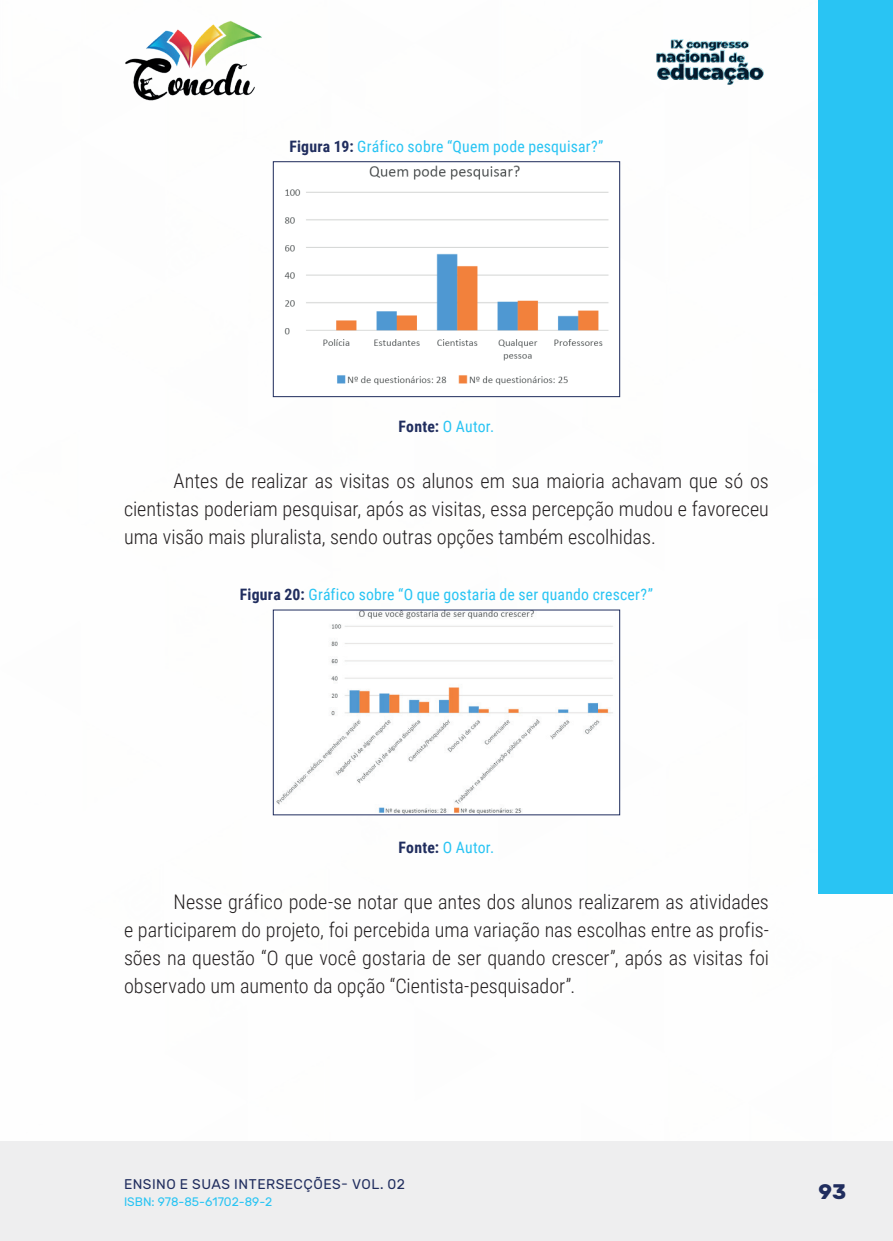
<style>
.page{position:relative;width:893px;height:1241px;background:#fff}
.page>*{position:absolute;margin:0;border:0;box-sizing:border-box;transform-origin:0 0}
.t1{font:700 21px "Rubik";color:#202d5e}
._9_CORPO{font:300 20.12px/28px "Roboto Condensed";color:#231f20;text-align:justify}
._14_LEGENDAS{font:15.75px "Roboto Condensed";letter-spacing:.01em;color:#29c4f3}
._15_FONTES{font:15.75px "Roboto Condensed";letter-spacing:.01em;color:#29c4f3}
.t2{font:14px "Rubik";letter-spacing:.035em;color:#202d5e}
.t3{font:12.25px "Rubik";color:#29c4f3}
.s1{font-weight:700;color:#202d5e}
</style>
<div class="page">
<div style="left:0;top:1141px;width:893px;height:99px;background:#eeeeef"></div>
<img style="left:125px;top:20px;width:137px;height:81px">
<img style="left:656px;top:39px;width:108px;height:46px">
<div style="left:819px;top:0;width:74px;height:893px;background:#29c4f3"></div>
<img style="left:284px;top:165px;width:325px;height:220px">
<div style="left:273px;top:161px;width:347px;height:236px;border:1px solid #202d5e"></div>
<img style="left:276px;top:611px;width:337px;height:202px">
<div style="left:273px;top:609px;width:347px;height:206px;border:1px solid #202d5e"></div>
<p class="_14_LEGENDAS" style="left:289px;top:135px;width:316px"><span class="s1">Figura 19:</span> Gráfico sobre “Quem pode pesquisar?”</p>
<p class="_15_FONTES" style="left:399px;top:415px;width:97px"><span class="s1">Fonte:</span> O Autor.</p>
<p class="_9_CORPO" style="left:124px;top:466px;width:646px;text-indent:50px">Antes de realizar as visitas os alunos em sua maioria achavam que só os cientistas poderiam pesquisar, após as visitas, essa percepção mudou e favoreceu uma visão mais pluralista, sendo outras opções também escolhidas.</p>
<p class="_14_LEGENDAS" style="left:240px;top:583px;width:415px"><span class="s1">Figura 20:</span> Gráfico sobre “O que gostaria de ser quando crescer?”</p>
<p class="_15_FONTES" style="left:399px;top:835px;width:97px"><span class="s1">Fonte:</span> O Autor.</p>
<p class="_9_CORPO" style="left:124px;top:886px;width:646px;text-indent:50px">Nesse gráfico pode-se notar que antes dos alunos realizarem as atividades e participarem do projeto, foi percebida uma variação nas escolhas entre as profis&shy;sões na questão “O que você gostaria de ser quando crescer”, após as visitas foi observado um aumento da opção “Cientista-pesquisador”.</p>
<p class="t2" style="left:124px;top:1175px;width:282px">ENSINO E SUAS INTERSECÇÕES- VOL. 02</p>
<p class="t3" style="left:124px;top:1194px;width:150px">ISBN: 978-85-61702-89-2</p>
<p class="t1" style="left:819px;top:1179px;width:29px">93</p>
</div>
